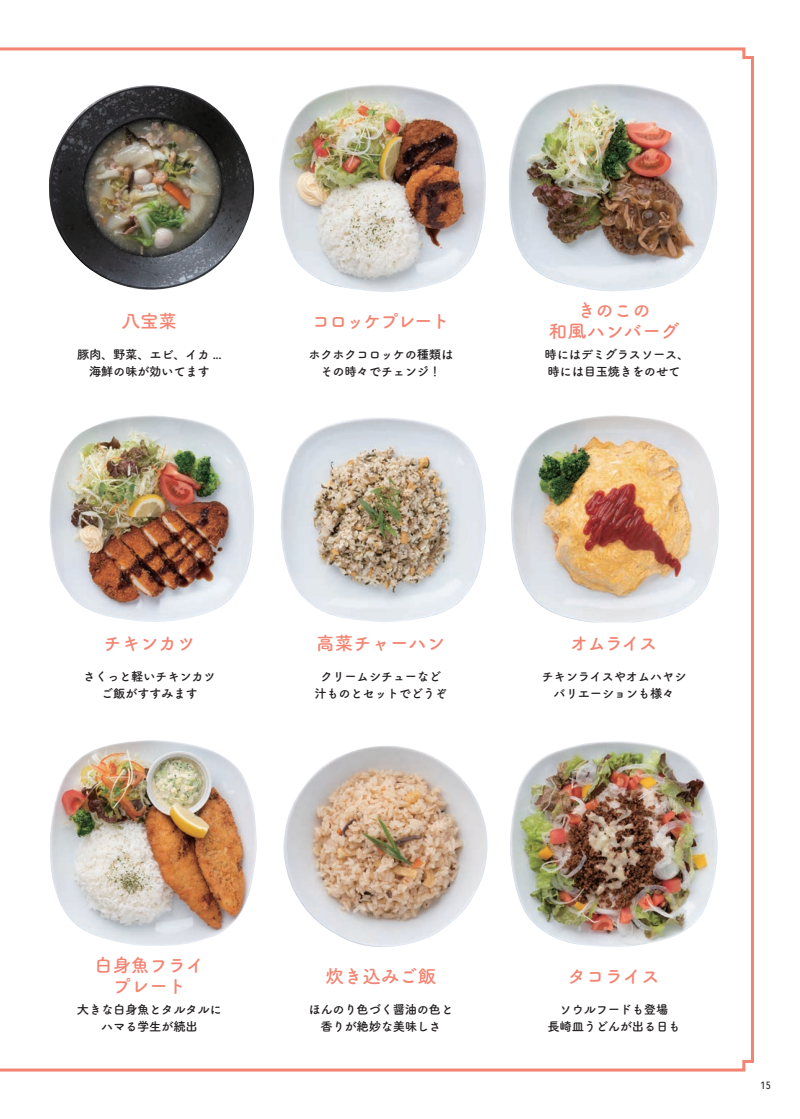
<style>
.page{position:relative;width:800px;height:1119px;background:#fff}
.page>*{position:absolute;margin:0;border:0;box-sizing:border-box;transform-origin:0 0}
.t1{font:700 18.45px/21.6px "Tsuku A Rd Gothic";letter-spacing:-.005em;color:#f48472;text-align:center}
.t2{font:700 18.45px "Tsuku A Rd Gothic";letter-spacing:-.08em;color:#f48472}
.t3{font:700 12.3px/17.2px "Tsuku A Rd Gothic";letter-spacing:-.025em;color:#231f20;text-align:center}
.t4{font:500 10.5px "Avenir Next Condensed";color:#231f20}
</style>
<div class="page">
<img style="left:0;top:47px;width:754px;height:1025px">
<h1 class="t1" style="left:122px;top:309px;width:57px">八宝菜</h1>
<h1 class="t2" style="left:312px;top:307px;width:139px">コロッケプレート</h1>
<h1 class="t1" style="left:548px;top:298px;width:132px">きのこの<br>和風ハンバーグ</h1>
<p class="t3" style="left:77px;top:345px;width:146px">豚肉、野菜、エビ、イカ ...海鮮の味が効いてます</p>
<p class="t3" style="left:308px;top:345px;width:146px">ホクホクコロッケの種類はその時々でチェンジ！</p>
<p class="t3" style="left:544px;top:345px;width:146px;text-align:left">時にはデミグラスソース、時には目玉焼きをのせて</p>
<h1 class="t1" style="left:103px;top:631px;width:94px">チキンカツ</h1>
<h1 class="t1" style="left:316px;top:631px;width:131px">高菜チャーハン</h1>
<h1 class="t1" style="left:570px;top:631px;width:89px">オムライス</h1>
<p class="t3" style="left:83px;top:666px;width:134px">さくっと軽いチキンカツご飯がすすみます</p>
<p class="t3" style="left:314px;top:666px;width:134px">クリームシチューなど汁ものとセットでどうぞ</p>
<p class="t3" style="left:541px;top:666px;width:146px">チキンライスやオムハヤシバリエーションも様々</p>
<h1 class="t1" style="left:94px;top:952px;width:112px">白身魚フライプレート</h1>
<h1 class="t1" style="left:325px;top:964px;width:112px">炊き込みご飯</h1>
<h1 class="t1" style="left:567px;top:964px;width:94px">タコライス</h1>
<p class="t3" style="left:77px;top:999px;width:146px">大きな白身魚とタルタルにハマる学生が続出</p>
<p class="t3" style="left:308px;top:999px;width:146px">ほんのり色づく醤油の色と香りが絶妙な美味しさ</p>
<p class="t3" style="left:547px;top:999px;width:134px">ソウルフードも登場<br>長崎皿うどんが出る日も</p>
<p class="t4" style="left:760px;top:1078px;width:12px">15</p>
</div>
